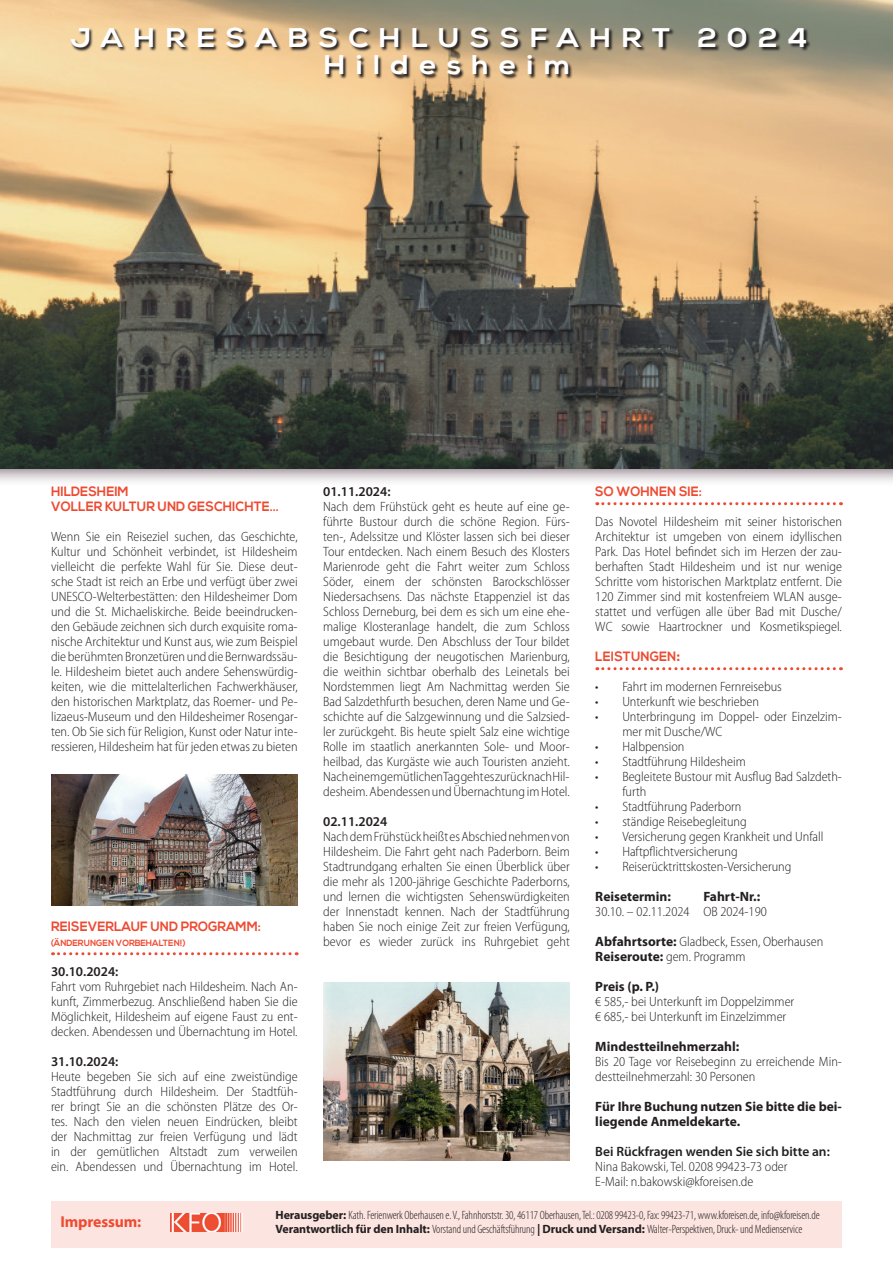
<style>
.page{position:relative;width:893px;height:1263px;background:#fff}
.page>*{position:absolute;margin:0;border:0;box-sizing:border-box;transform-origin:0 0}
.t1{font:700 27px/27px "Nexa";letter-spacing:.35em;color:#fff;scale:1.1 1}
.t2{font:700 15.75px "Myriad Pro";letter-spacing:-.01em;color:#ef4b31}
.t3{font:300 semi-condensed 13.5px/15px "Myriad Pro";color:#231f20;text-align:justify}
.t4{font:700 13.5px/15px "Myriad Pro";color:#231f20}
.t5{font:700 13.5px/15px "Nexa";color:#ee4a31;scale:.95 1}
.t6{font:600 13.5px "Myriad Pro";color:#231f20}
.t7{font:300 condensed 12px/13.5px "Myriad Pro";letter-spacing:-.01em;color:#231f20}
.t8{font:700 9px "Nexa";color:#ee4a31;scale:.95 1}
.s1{font-family:"Myriad Pro";color:#ef4b31}
.s2{font-weight:700;font-stretch:normal}
</style>
<div class="page">
<svg style="left:0;top:468px;width:893px;height:14px;background:#cac5c8"></svg>
<img style="left:0;top:0;width:893px;height:468px">
<svg style="left:597px;top:502px;width:244px;height:3px"></svg>
<svg style="left:597px;top:667px;width:244px;height:3px"></svg>
<svg style="left:53px;top:952px;width:244px;height:3px"></svg>
<svg style="left:71px;top:28px;width:740px;height:52px;background:#b8a07c"></svg>
<div style="left:51px;top:1202px;width:791px;height:46px;background:#fce4e0"></div>
<img style="left:171px;top:1213px;width:70px;height:18px">
<img style="left:51px;top:774px;width:247px;height:132px">
<img style="left:323px;top:982px;width:247px;height:179px">
<h1 class="t1" style="left:324px;top:26px;width:441px;text-indent:-253px">JAHRESABSCHLUSSFAHRT 2024<br>Hildesheim</h1>
<p class="t5" style="left:51px;top:484px;width:241px">HILDESHEIM<br>VOLLER KULTUR UND GESCHICHTE...</p>
<p class="t3" style="left:51px;top:529px;width:248px">Wenn Sie ein Reiseziel suchen, das Geschichte, Kultur und Schönheit verbindet, ist Hildesheim vielleicht die perfekte Wahl für Sie. Diese deut&shy;sche Stadt ist reich an Erbe und verfügt über zwei UNESCO-Welterbestätten: den Hildesheimer Dom und die St. Michaeliskirche. Beide beeindrucken&shy;den Gebäude zeichnen sich durch exquisite roma&shy;nische Architektur und Kunst aus, wie zum Beispiel die berühmten Bronzetüren und die Bernwardssäu&shy;le. Hildesheim bietet auch andere Sehenswürdig&shy;keiten, wie die mittelalterlichen Fachwerkhäuser, den historischen Marktplatz, das Roemer- und Pe&shy;lizaeus-Museum und den Hildesheimer Rosengar&shy;ten. Ob Sie sich für Religion, Kunst oder Natur inte&shy;ressieren, Hildesheim hat für jeden etwas zu bieten</p>
<p class="t5" style="left:51px;top:919px;width:222px">REISEVERLAUF UND PROGRAMM:</p>
<p class="t8" style="left:51px;top:938px;width:143px">(ÄNDERUNGEN VORBEHALTEN!)</p>
<p class="t6" style="left:51px;top:963px;width:69px">30.10.2024:</p>
<p class="t3" style="left:51px;top:979px;width:248px">Fahrt vom Ruhrgebiet nach Hildesheim. Nach An&shy;kunft, Zimmerbezug. Anschließend haben Sie die Möglichkeit, Hildesheim auf eigene Faust zu ent&shy;decken. Abendessen und Übernachtung im Hotel.</p>
<p class="t6" style="left:51px;top:1053px;width:69px">31.10.2024:</p>
<p class="t3" style="left:51px;top:1069px;width:248px">Heute begeben Sie sich auf eine zweistündige Stadtführung durch Hildesheim. Der Stadtfüh&shy;rer bringt Sie an die schönsten Plätze des Or&shy;tes. Nach den vielen neuen Eindrücken, bleibt der Nachmittag zur freien Verfügung und lädt in der gemütlichen Altstadt zum verweilen ein. Abendessen und Übernachtung im Hotel.</p>
<p class="t6" style="left:323px;top:483px;width:69px">01.11.2024:</p>
<p class="t3" style="left:323px;top:499px;width:248px">Nach dem Frühstück geht es heute auf eine ge&shy;führte Bustour durch die schöne Region. Fürs&shy;ten-, Adelssitze und Klöster lassen sich bei dieser Tour entdecken. Nach einem Besuch des Klosters Marienrode geht die Fahrt weiter zum Schloss Söder, einem der schönsten Barockschlösser Niedersachsens. Das nächste Etappenziel ist das Schloss Derneburg, bei dem es sich um eine ehe&shy;malige Klosteranlage handelt, die zum Schloss umgebaut wurde. Den Abschluss der Tour bildet die Besichtigung der neugotischen Marienburg, die weithin sichtbar oberhalb des Leinetals bei Nordstemmen liegt Am Nachmittag werden Sie Bad Salzdethfurth besuchen, deren Name und Ge&shy;schichte auf die Salzgewinnung und die Salzsied&shy;ler zurückgeht. Bis heute spielt Salz eine wichtige Rolle im staatlich anerkannten Sole- und Moor&shy;heilbad, das Kurgäste wie auch Touristen anzieht.<br>Nach einem gemütlichen Tag geht es zurück nach Hil&shy;desheim. Abendessen und Übernachtung im Hotel.</p>
<p class="t6" style="left:323px;top:813px;width:66px">02.11.2024</p>
<p class="t3" style="left:323px;top:829px;width:248px">Nach dem Frühstück heißt es Abschied nehmen von Hildesheim. Die Fahrt geht nach Paderborn. Beim Stadtrundgang erhalten Sie einen Überblick über die mehr als 1200-jährige Geschichte Paderborns, und lernen die wichtigsten Sehenswürdigkeiten der Innenstadt kennen. Nach der Stadtführung haben Sie noch einige Zeit zur freien Verfügung, bevor es wieder zurück ins Ruhrgebiet geht</p>
<p class="t5" style="left:595px;top:484px;width:114px">SO WOHNEN SIE:</p>
<p class="t3" style="left:595px;top:514px;width:248px">Das Novotel Hildesheim mit seiner historischen Architektur ist umgeben von einem idyllischen Park. Das Hotel befindet sich im Herzen der zau&shy;berhaften Stadt Hildesheim und ist nur wenige Schritte vom historischen Marktplatz entfernt. Die 120 Zimmer sind mit kostenfreiem WLAN ausge&shy;stattet und verfügen alle über Bad mit Dusche/ WC sowie Haartrockner und Kosmetikspiegel.</p>
<p class="t5" style="left:595px;top:649px;width:91px">LEISTUNGEN<span class="s1">:</span></p>
<p class="t3" style="left:595px;top:679px;width:188px">• Fahrt im modernen Fernreisebus</p>
<p class="t3" style="left:595px;top:694px;width:165px">• Unterkunft wie beschrieben</p>
<p class="t3" style="left:622px;top:709px;width:221px;text-indent:-27px">• Unterbringung im Doppel- oder Einzelzim&shy;mer mit Dusche/WC</p>
<p class="t3" style="left:595px;top:739px;width:91px">• Halbpension</p>
<p class="t3" style="left:595px;top:754px;width:152px">• Stadtführung Hildesheim</p>
<p class="t3" style="left:622px;top:769px;width:221px;text-indent:-27px">• Begleitete Bustour mit Ausflug Bad Salzdeth&shy;furth</p>
<p class="t3" style="left:595px;top:799px;width:148px">• Stadtführung Paderborn</p>
<p class="t3" style="left:595px;top:814px;width:153px">• ständige Reisebegleitung</p>
<p class="t3" style="left:595px;top:829px;width:230px">• Versicherung gegen Krankheit und Unfall</p>
<p class="t3" style="left:595px;top:844px;width:144px">• Haftpflichtversicherung</p>
<p class="t3" style="left:595px;top:859px;width:198px">• Reiserücktrittskosten-Versicherung</p>
<p class="t4" style="left:595px;top:889px;width:77px">Reisetermin:</p>
<p class="t4" style="left:703px;top:889px;width:58px">Fahrt-Nr.:</p>
<p class="t3" style="left:595px;top:904px;width:173px">30.10. – 02.11.2024 OB 2024-190</p>
<p class="t3" style="left:595px;top:934px;width:229px"><span class="s2">Abfahrtsorte:</span> Gladbeck, Essen, Oberhausen<br><span class="s2">Reiseroute:</span> gem. Programm</p>
<p class="t4" style="left:595px;top:979px;width:65px">Preis (p. P.)</p>
<p class="t3" style="left:595px;top:994px;width:200px">€ 585,- bei Unterkunft im Doppelzimmer € 685,- bei Unterkunft im Einzelzimmer</p>
<p class="t4" style="left:595px;top:1039px;width:146px">Mindestteilnehmerzahl:</p>
<p class="t3" style="left:595px;top:1054px;width:248px">Bis 20 Tage vor Reisebeginn zu erreichende Min&shy;destteilnehmerzahl: 30 Personen</p>
<p class="t4" style="left:595px;top:1099px;width:248px">Für Ihre Buchung nutzen Sie bitte die bei&shy;liegende Anmeldekarte.</p>
<p class="t6" style="left:595px;top:1143px;width:236px">Bei Rückfragen wenden Sie sich bitte an:</p>
<p class="t3" style="left:595px;top:1159px;width:194px">Nina Bakowski, Tel. 0208 99423-73 oder<br>E-Mail: n.bakowski@kforeisen.de</p>
<p class="t2" style="left:60px;top:1211px;width:82px">Impressum:</p>
<p class="t7" style="left:276px;top:1209px;width:546px"><span class="s2">Herausgeber:</span> Kath. Ferienwerk Oberhausen e. V., Fahnhorststr. 30, 46117 Oberhausen, Tel.: 0208 99423-0, Fax: 99423-71, www.kforeisen.de, info@kforeisen.de<br><span class="s2">Verantwortlich für den Inhalt:</span> Vorstand und Geschäftsführung <span class="s2">| Druck und Versand:</span> Walter-Perspektiven, Druck- und Medienservice</p>
</div>
